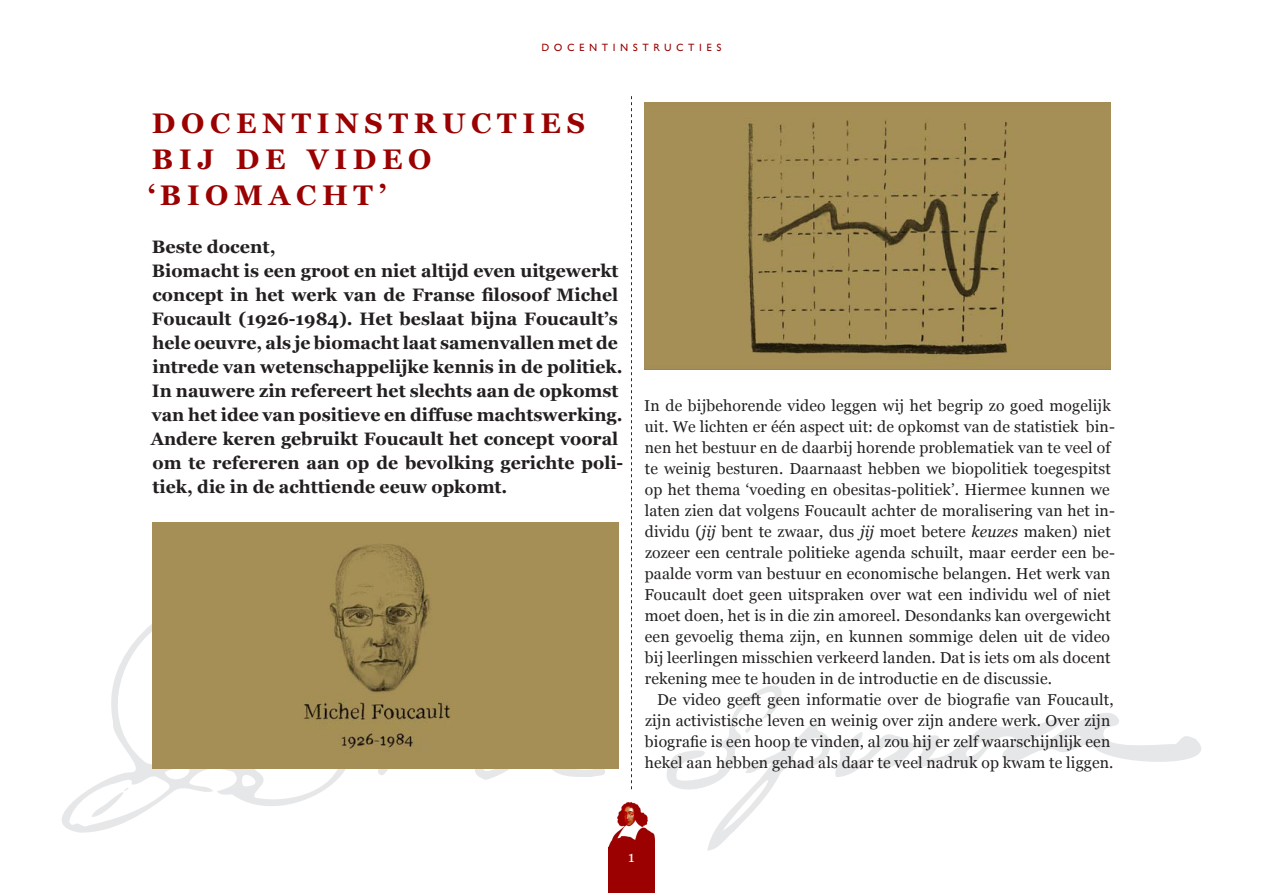
<style>
.page{position:relative;width:1263px;height:893px;background:#fff}
.page>*{position:absolute;margin:0;border:0;box-sizing:border-box;transform-origin:0 0}
.t1{font:700 28.35px/36px "Georgia";letter-spacing:.2em;color:#9b0101}
.t2{font:700 18px/24px "Georgia";color:#231f20}
.Platte_tekst{font:15.75px/21px "Georgia";letter-spacing:.01em;color:#231f20}
.Platte_tekst_inspr{font:15.75px/21px "Georgia";letter-spacing:.01em;color:#231f20}
.t3{font:15px "Gill Sans MT Pro";letter-spacing:.3em;color:#9b0101}
.t4{font:15px "Georgia";color:#fff}
.s1{font-size:28.5px}
.s2{font-style:italic}
</style>
<div class="page">
<svg style="left:62px;top:624px;width:346px;height:209px"></svg>
<svg style="left:437px;top:768px;width:180px;height:12px"></svg>
<svg style="left:378px;top:768px;width:10px;height:10px"></svg>
<svg style="left:91px;top:773px;width:54px;height:47px"></svg>
<svg style="left:667px;top:685px;width:534px;height:166px"></svg>
<svg style="left:631px;top:96px;width:1px;height:693px"></svg>
<img style="left:608px;top:803px;width:47px;height:44px">
<div style="left:608px;top:847px;width:47px;height:46px;background:#9b0101"></div>
<img style="left:152px;top:523px;width:467px;height:245px">
<img style="left:644px;top:103px;width:467px;height:266px">
<p class="t3" style="left:541px;top:37px;width:182px">docentinstructies</p>
<p class="t1" style="left:148px;top:105px;width:438px">DOCENTINSTRUCTIES<br>BIJ DE VIDEO <span class="s1">‘</span>BIOMACHT<span class="s1">’</span></p>
<p class="t2" style="left:152px;top:235px;width:125px">Beste docent,</p>
<p class="t2" style="left:151px;top:259px;width:474px">Biomacht is een groot en niet altijd even uitgewerkt concept in het werk van de Franse filosoof Michel Foucault (1926-1984). Het beslaat bijna Foucault’s hele oeuvre, als je biomacht laat samenvallen met de intrede van wetenschappelijke kennis in de politiek.<br>In nauwere zin refereert het slechts aan de opkomst van het idee van positieve en diffuse machtswerking.<br>Andere keren gebruikt Foucault het concept vooral om te refereren aan op de bevolking gerichte poli&shy;tiek, die in de achttiende eeuw opkomt.</p>
<p class="Platte_tekst" style="left:644px;top:395px;width:472px">In de bijbehorende video leggen wij het begrip zo goed mogelijk uit. We lichten er één aspect uit: de opkomst van de statistiek bin&shy;nen het bestuur en de daarbij horende problematiek van te veel of te weinig besturen. Daarnaast hebben we biopolitiek toegespitst op het thema ‘voeding en obesitas-politiek’. Hiermee kunnen we laten zien dat volgens Foucault achter de moralisering van het in&shy;dividu (<span class="s2">jij</span> bent te zwaar, dus <span class="s2">jij</span> moet betere <span class="s2">keuzes</span> maken) niet zozeer een centrale politieke agenda schuilt, maar eerder een be&shy;paalde vorm van bestuur en economische belangen. Het werk van Foucault doet geen uitspraken over wat een individu wel of niet moet doen, het is in die zin amoreel. Desondanks kan overgewicht een gevoelig thema zijn, en kunnen sommige delen uit de video bij leerlingen misschien verkeerd landen. Dat is iets om als docent rekening mee te houden in de introductie en de discussie.</p>
<p class="Platte_tekst_inspr" style="left:645px;top:689px;width:470px;text-indent:12px">De video geeft geen informatie over de biografie van Foucault, zijn activistische leven en weinig over zijn andere werk. Over zijn biografie is een hoop te vinden, al zou hij er zelf waarschijnlijk een hekel aan hebben gehad als daar te veel nadruk op kwam te liggen.</p>
<p class="t4" style="left:628px;top:848px;width:8px">1</p>
</div>
